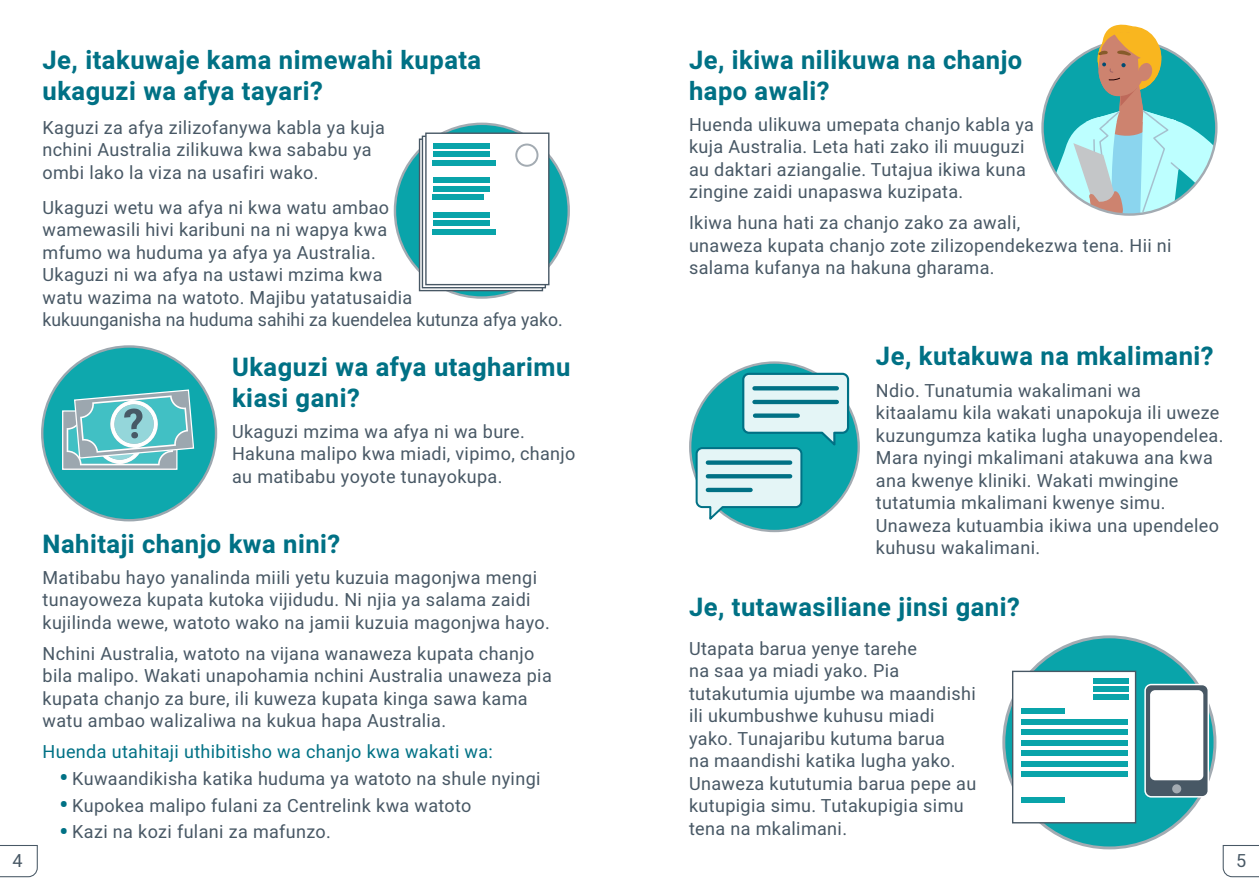
<style>
.page{position:relative;width:1259px;height:893px;background:#fff}
.page>*{position:absolute;margin:0;border:0;box-sizing:border-box;transform-origin:0 0}
.t1{font:700 25.5px/30.6px "Heebo";letter-spacing:.02em;color:#007185}
.t2{font:18px/22.5px "Heebo";letter-spacing:.02em;color:#485865}
.t3{font:18px "Heebo";letter-spacing:.02em;color:#007185}
.s1{font-weight:700;font-size:24px;color:#007185}
</style>
<div class="page">
<svg style="left:395px;top:124px;width:174px;height:174px;background:#1da2a8"></svg>
<svg style="left:419px;top:138px;width:124px;height:153px"></svg>
<div style="left:422px;top:136px;width:124px;height:152px;background:linear-gradient(to bottom,#fff,#fff);border:1px solid #485865"></div>
<div style="left:425px;top:133px;width:124px;height:152px;background:#fff;border:1px solid #485865"></div>
<div style="left:433px;top:143px;width:57px;height:5px;background:#09a4aa"></div>
<div style="left:433px;top:151px;width:57px;height:6px;background:#09a4aa"></div>
<div style="left:433px;top:160px;width:63px;height:6px;background:#09a4aa"></div>
<div style="left:433px;top:212px;width:57px;height:6px;background:#09a4aa"></div>
<div style="left:433px;top:220px;width:57px;height:6px;background:#09a4aa"></div>
<div style="left:433px;top:229px;width:63px;height:6px;background:#09a4aa"></div>
<div style="left:433px;top:177px;width:57px;height:6px;background:#09a4aa"></div>
<div style="left:433px;top:186px;width:57px;height:6px;background:#09a4aa"></div>
<div style="left:433px;top:194px;width:51px;height:6px;background:#09a4aa"></div>
<svg style="left:515px;top:144px;width:23px;height:23px"></svg>
<div style="left:517px;top:146px;width:19px;height:19px;background:#fff;border-radius:50%"></div>
<svg style="left:690px;top:363px;width:168px;height:168px"></svg>
<svg style="left:694px;top:372px;width:156px;height:151px;background:#7bc8cd"></svg>
<svg style="left:754px;top:386px;width:83px;height:4px"></svg>
<hr style="left:754px;top:400px;width:83px;height:4px;background:#007185">
<div style="left:755px;top:413px;width:43px;height:5px;background:#007185"></div>
<svg style="left:1042px;top:24px;width:174px;height:191px"></svg>
<div style="left:1004px;top:637px;width:211px;height:211px;background:#09a4aa;border-radius:50%"></div>
<div style="left:1012px;top:671px;width:124px;height:152px;background:#fff;border:1px solid #485865"></div>
<div style="left:1093px;top:678px;width:36px;height:5px;background:#09a4aa"></div>
<div style="left:1093px;top:686px;width:36px;height:6px;background:#09a4aa"></div>
<div style="left:1093px;top:694px;width:36px;height:6px;background:#09a4aa"></div>
<div style="left:1021px;top:708px;width:43px;height:6px;background:#09a4aa"></div>
<div style="left:1021px;top:797px;width:43px;height:6px;background:#09a4aa"></div>
<div style="left:1021px;top:719px;width:106px;height:6px;background:#09a4aa"></div>
<div style="left:1021px;top:729px;width:106px;height:6px;background:#09a4aa"></div>
<div style="left:1021px;top:740px;width:106px;height:6px;background:#09a4aa"></div>
<div style="left:1021px;top:761px;width:106px;height:6px;background:#09a4aa"></div>
<div style="left:1021px;top:750px;width:106px;height:6px;background:#09a4aa"></div>
<div style="left:1021px;top:772px;width:106px;height:5px;background:#09a4aa"></div>
<div style="left:1145px;top:684px;width:63px;height:113px;background:#485865;border-radius:6px"></div>
<div style="left:1144px;top:684px;width:65px;height:113px;border:2px solid #fff;border-radius:6px"></div>
<div style="left:1150px;top:690px;width:53px;height:90px;background:#fff;border-radius:5px"></div>
<div style="left:1172px;top:784px;width:9px;height:9px;background:#a3abb2;border-radius:50%"></div>
<div style="left:42px;top:346px;width:174px;height:174px;background:#0ea8ad;border-radius:50%"></div>
<svg style="left:64px;top:412px;width:111px;height:56px"></svg>
<div style="left:62px;top:410px;width:115px;height:60px;border:1px solid #fff"></div>
<svg style="left:67px;top:389px;width:128px;height:76px;background:#7bc2c7"></svg>
<svg style="left:0;top:845px;width:38px;height:33px"></svg>
<svg style="left:1222px;top:845px;width:37px;height:33px"></svg>
<p class="t1" style="left:43px;top:46px;width:440px">Je, itakuwaje kama nimewahi kupata ukaguzi wa afya tayari?</p>
<p class="t1" style="left:689px;top:46px;width:335px">Je, ikiwa nilikuwa na chanjo hapo awali?</p>
<p class="t2" style="left:689px;top:113px;width:346px">Huenda ulikuwa umepata chanjo kabla ya kuja Australia. Leta hati zako ili muuguzi au daktari aziangalie. Tutajua ikiwa kuna zingine zaidi unapaswa kuzipata.</p>
<p class="t2" style="left:689px;top:212px;width:484px">Ikiwa huna hati za chanjo zako za awali,<br>unaweza kupata chanjo zote zilizopendekezwa tena. Hii ni salama kufanya na hakuna gharama.</p>
<p class="t2" style="left:43px;top:116px;width:344px">Kaguzi za afya zilizofanywa kabla ya kuja nchini Australia zilikuwa kwa sababu ya ombi lako la viza na usafiri wako.</p>
<p class="t2" style="left:43px;top:196px;width:522px">Ukaguzi wetu wa afya ni kwa watu ambao<br>wamewasili hivi karibuni na ni wapya kwa<br>mfumo wa huduma ya afya ya Australia.<br>Ukaguzi ni wa afya na ustawi mzima kwa<br>watu wazima na watoto. Majibu yatatusaidia<br>kukuunganisha na huduma sahihi za kuendelea kutunza afya yako.</p>
<p class="t1" style="left:232px;top:352px;width:340px">Ukaguzi wa afya utagharimu kiasi gani?</p>
<p class="t2" style="left:232px;top:420px;width:345px">Ukaguzi mzima wa afya ni wa bure.<br>Hakuna malipo kwa miadi, vipimo, chanjo au matibabu yoyote tunayokupa.</p>
<p class="t1" style="left:43px;top:529px;width:299px">Nahitaji chanjo kwa nini?</p>
<p class="t2" style="left:43px;top:566px;width:509px">Matibabu hayo yanalinda miili yetu kuzuia magonjwa mengi tunayoweza kupata kutoka vijidudu. Ni njia ya salama zaidi kujilinda wewe, watoto wako na jamii kuzuia magonjwa hayo.</p>
<p class="t2" style="left:43px;top:642px;width:511px">Nchini Australia, watoto na vijana wanaweza kupata chanjo bila malipo. Wakati unapohamia nchini Australia unaweza pia kupata chanjo za bure, ili kuweza kupata kinga sawa kama watu ambao walizaliwa na kukua hapa Australia.</p>
<p class="t3" style="left:43px;top:739px;width:452px">Huenda utahitaji uthibitisho wa chanjo kwa wakati wa:</p>
<p class="t2" style="left:60px;top:767px;width:482px"><span class="s1">•</span> Kuwaandikisha katika huduma ya watoto na shule nyingi</p>
<p class="t2" style="left:60px;top:794px;width:413px"><span class="s1">•</span> Kupokea malipo fulani za Centrelink kwa watoto</p>
<p class="t2" style="left:60px;top:821px;width:273px"><span class="s1">•</span> Kazi na kozi fulani za mafunzo.</p>
<p class="t1" style="left:876px;top:342px;width:339px">Je, kutakuwa na mkalimani?</p>
<p class="t2" style="left:876px;top:379px;width:349px">Ndio. Tunatumia wakalimani wa kitaalamu kila wakati unapokuja ili uweze kuzungumza katika lugha unayopendelea.<br>Mara nyingi mkalimani atakuwa ana kwa ana kwenye kliniki. Wakati mwingine tutatumia mkalimani kwenye simu.<br>Unaweza kutuambia ikiwa una upendeleo kuhusu wakalimani.</p>
<p class="t1" style="left:689px;top:592px;width:332px">Je, tutawasiliane jinsi gani?</p>
<p class="t2" style="left:689px;top:637px;width:289px">Utapata barua yenye tarehe<br>na saa ya miadi yako. Pia tutakutumia ujumbe wa maandishi ili ukumbushwe kuhusu miadi yako. Tunajaribu kutuma barua<br>na maandishi katika lugha yako.<br>Unaweza kututumia barua pepe au kutupigia simu. Tutakupigia simu tena na mkalimani.</p>
<p class="t2" style="left:12px;top:849px;width:12px">4</p>
<p class="t2" style="left:1236px;top:849px;width:12px">5</p>
</div>
